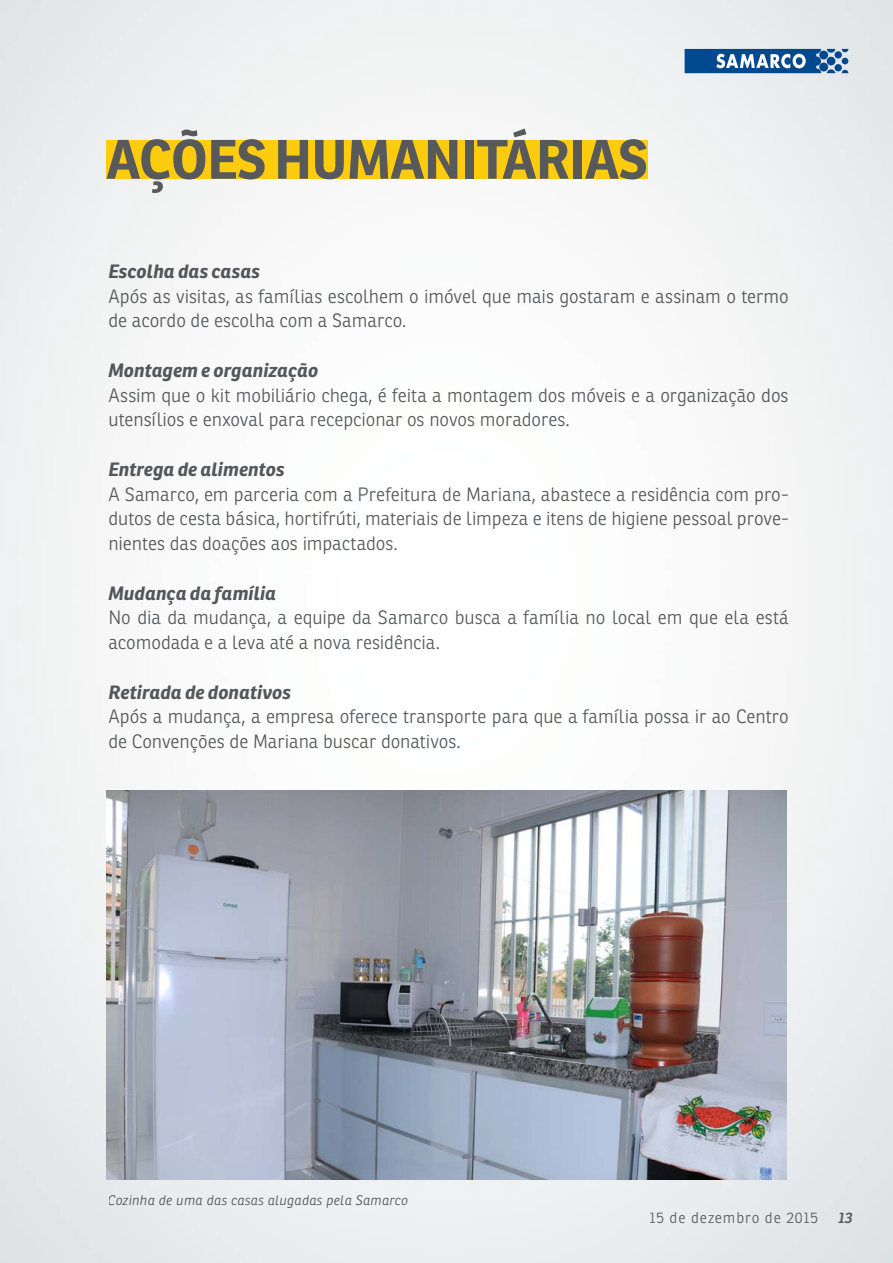
<style>
.page{position:relative;width:893px;height:1263px;background:#fff}
.page>*{position:absolute;margin:0;border:0;box-sizing:border-box;transform-origin:0 0}
.t1{font:700 54px "Ronnia";letter-spacing:-.01em;color:#58595b}
.t2{font:300 18.75px/24.8px "Ronnia";letter-spacing:-.005em;color:#58595b}
.t3{font:italic 700 18.75px "Ronnia";color:#58595b}
.t4{font:300 15px "Ronnia";letter-spacing:.06em;color:#58595b}
.t5{font:italic 600 15px "Ronnia";color:#58595b}
.t6{font:italic 300 13.5px "Ronnia";letter-spacing:.02em;color:#58595b}
</style>
<div class="page">
<img style="left:0;top:0;width:893px;height:1263px">
<svg style="left:685px;top:49px;width:163px;height:24px;background:#3d74a9"></svg>
<div style="left:106px;top:140px;width:542px;height:39px;background:#fdcc0f"></div>
<img style="left:106px;top:791px;width:681px;height:388px">
<h1 class="t1" style="left:106px;top:125px;width:33px">AÇÕES</h1>
<h1 class="t1" style="left:274px;top:125px;width:290px">HUMANITÁRIAS</h1>
<p class="t3" style="left:108px;top:259px;width:153px">Escolha das casas</p>
<p class="t2" style="left:108px;top:283px;width:682px">Após as visitas, as famílias escolhem o imóvel que mais gostaram e assinam o termo de acordo de escolha com a Samarco.</p>
<p class="t3" style="left:108px;top:358px;width:212px">Montagem e organização</p>
<p class="t2" style="left:108px;top:382px;width:682px">Assim que o kit mobiliário chega, é feita a montagem dos móveis e a organização dos utensílios e enxoval para recepcionar os novos moradores.</p>
<p class="t3" style="left:108px;top:457px;width:178px">Entrega de alimentos</p>
<p class="t2" style="left:108px;top:481px;width:682px;text-align:justify">A Samarco, em parceria com a Prefeitura de Mariana, abastece a residência com pro&shy;dutos de cesta básica, hortifrúti, materiais de limpeza e itens de higiene pessoal prove&shy;nientes das doações aos impactados.</p>
<p class="t3" style="left:108px;top:581px;width:169px">Mudança da família</p>
<p class="t2" style="left:108px;top:605px;width:682px">No dia da mudança, a equipe da Samarco busca a família no local em que ela está acomodada e a leva até a nova residência.</p>
<p class="t3" style="left:108px;top:680px;width:184px">Retirada de donativos</p>
<p class="t2" style="left:108px;top:704px;width:682px">Após a mudança, a empresa oferece transporte para que a família possa ir ao Centro de Convenções de Mariana buscar donativos.</p>
<p class="t6" style="left:108px;top:1192px;width:301px">Cozinha de uma das casas alugadas pela Samarco</p>
<p class="t4" style="left:649px;top:1208px;width:170px">15 de dezembro de 2015</p>
<p class="t5" style="left:838px;top:1208px;width:16px">13</p>
</div>
